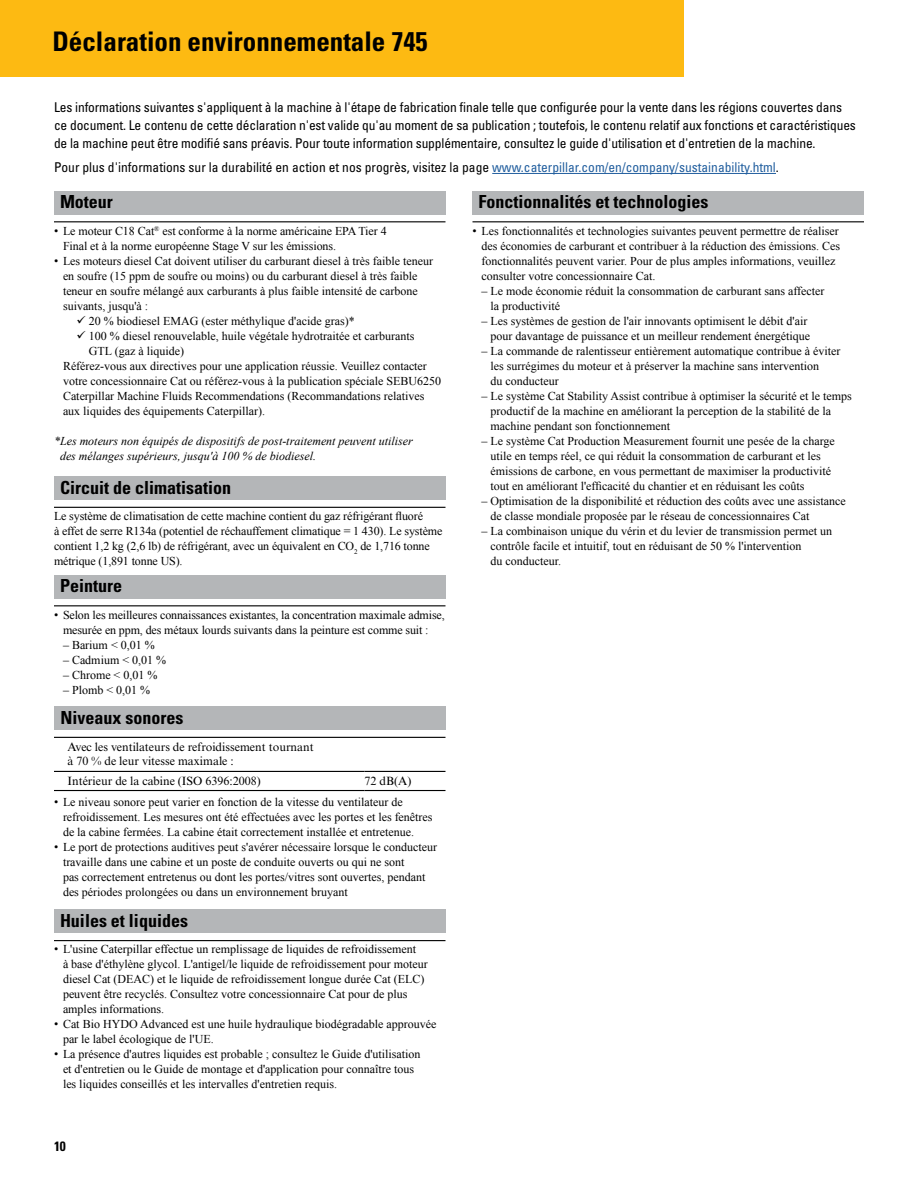
<style>
.page{position:relative;width:918px;height:1188px;background:#fff}
.page>*{position:absolute;margin:0;border:0;box-sizing:border-box;transform-origin:0 0}
.TechSpecrightPageHea{font:700 condensed 27px "Univers LT Std";color:#000}
.MH{font:700 condensed 18px "Univers LT Std";color:#000}
.TableTitle-indented{font:700 condensed 18px "Univers LT Std";color:#000}
.CC2{font:condensed 13.5px/18px "Univers LT Std";letter-spacing:-.01em;color:#000}
.t1{font:700 condensed 13.5px "Univers LT Std";color:#000}
.TechSpec-w_bullet{font:12px/15px "Times New Roman";color:#000}
.TechSpec{font:12px/15px "Times New Roman";color:#000}
.TechSpec-w_bullet-2{font:italic 12px/15px "Times New Roman";color:#000}
.TechSpec-2{font:12px/14.4px "Times New Roman MT Std";color:#000}
.s1{color:#215e9e}
.s2{font-family:"Times New Roman MT Std"}
</style>
<div class="page">
<div style="left:0;top:0;width:684px;height:76px;background:#fdba12"></div>
<div style="left:54px;top:191px;width:392px;height:23px;background:#b4b6b8"></div>
<hr style="left:54px;top:221px;width:392px;height:1px;background:#000">
<div style="left:54px;top:476px;width:392px;height:24px;background:#b4b6b8"></div>
<hr style="left:54px;top:507px;width:392px;height:1px;background:#000">
<div style="left:54px;top:575px;width:392px;height:23px;background:#b4b6b8"></div>
<hr style="left:54px;top:605px;width:392px;height:1px;background:#000">
<div style="left:54px;top:706px;width:392px;height:24px;background:#b4b6b8"></div>
<hr style="left:54px;top:737px;width:392px;height:1px;background:#000">
<hr style="left:54px;top:771px;width:310px;height:1px;background:#000">
<hr style="left:364px;top:771px;width:82px;height:1px;background:#000">
<hr style="left:54px;top:790px;width:310px;height:1px;background:#000">
<hr style="left:364px;top:790px;width:82px;height:1px;background:#000">
<div style="left:54px;top:910px;width:392px;height:23px;background:#b4b6b8"></div>
<hr style="left:54px;top:940px;width:392px;height:1px;background:#000">
<div style="left:472px;top:191px;width:392px;height:23px;background:#b4b6b8"></div>
<hr style="left:472px;top:221px;width:392px;height:1px;background:#000">
<hr style="left:492px;top:173px;width:284px;height:1px;background:#215e9e">
<p class="TechSpecrightPageHea" style="left:52px;top:25px;width:376px">Déclaration environnementale 745</p>
<p class="CC2" style="left:54px;top:98px;width:803px">Les informations suivantes s'appliquent à la machine à l'étape de fabrication finale telle que configurée pour la vente dans les régions couvertes dans ce document. Le contenu de cette déclaration n'est valide qu'au moment de sa publication ; toutefois, le contenu relatif aux fonctions et caractéristiques de la machine peut être modifié sans préavis. Pour toute information supplémentaire, consultez le guide d'utilisation et d'entretien de la machine.</p>
<p class="CC2" style="left:54px;top:158px;width:725px">Pour plus d'informations sur la durabilité en action et nos progrès, visitez la page <span class="s1">www.caterpillar.com/en/company/sustainability.html</span>.</p>
<p class="MH" style="left:60px;top:191px;width:54px">Moteur</p>
<p class="TechSpec-w_bullet" style="left:63px;top:223px;width:325px;text-indent:-9px"><span class="s2">•</span> Le moteur C18 Cat<sup>®</sup> est conforme à la norme américaine EPA Tier 4<br>Final et à la norme européenne Stage V sur les émissions.</p>
<p class="TechSpec-w_bullet" style="left:63px;top:253px;width:372px;text-indent:-9px"><span class="s2">•</span> Les moteurs diesel Cat doivent utiliser du carburant diesel à très faible teneur en soufre (15 ppm de soufre ou moins) ou du carburant diesel à très faible teneur en soufre mélangé aux carburants à plus faible intensité de carbone suivants, jusqu'à :</p>
<p class="TechSpec-w_bullet" style="left:76px;top:313px;width:280px">✓ 20 % biodiesel EMAG (ester méthylique d'acide gras)*</p>
<p class="TechSpec-w_bullet" style="left:89px;top:328px;width:327px;text-indent:-12px">✓ 100 % diesel renouvelable, huile végétale hydrotraitée et carburants<br>GTL (gaz à liquide)</p>
<p class="TechSpec-w_bullet" style="left:63px;top:358px;width:380px">Référez-vous aux directives pour une application réussie. Veuillez contacter votre concessionnaire Cat ou référez-vous à la publication spéciale SEBU6250<br>Caterpillar Machine Fluids Recommendations (Recommandations relatives aux liquides des équipements Caterpillar).</p>
<p class="TechSpec-w_bullet-2" style="left:60px;top:433px;width:354px;text-indent:-6px">*Les moteurs non équipés de dispositifs de post-traitement peuvent utiliser des mélanges supérieurs, jusqu'à 100 % de biodiesel.</p>
<p class="MH" style="left:60px;top:476px;width:173px">Circuit de climatisation</p>
<p class="TechSpec" style="left:54px;top:508px;width:390px">Le système de climatisation de cette machine contient du gaz réfrigérant fluoré<br>à effet de serre R134a (potentiel de réchauffement climatique = 1 430). Le système contient 1,2 kg (2,6 lb) de réfrigérant, avec un équivalent en CO<sub>2</sub> de 1,716 tonne métrique (1,891 tonne US).</p>
<p class="MH" style="left:60px;top:575px;width:64px">Peinture</p>
<p class="TechSpec-w_bullet" style="left:54px;top:607px;width:392px;text-align:center"><span class="s2">•</span> Selon les meilleures connaissances existantes, la concentration maximale admise, mesurée en ppm, des métaux lourds suivants dans la peinture est comme suit :</p>
<p class="TechSpec" style="left:63px;top:637px;width:93px">– Barium &lt; 0,01 %</p>
<p class="TechSpec" style="left:63px;top:652px;width:105px">– Cadmium &lt; 0,01 %</p>
<p class="TechSpec" style="left:63px;top:667px;width:96px">– Chrome &lt; 0,01 %</p>
<p class="TechSpec" style="left:63px;top:682px;width:89px">– Plomb &lt; 0,01 %</p>
<p class="TableTitle-indented" style="left:60px;top:706px;width:124px">Niveaux sonores</p>
<p class="TechSpec-2" style="left:68px;top:740px;width:248px">Avec les ventilateurs de refroidissement tournant à 70 % de leur vitesse maximale :</p>
<p class="TechSpec-2" style="left:68px;top:773px;width:195px">Intérieur de la cabine (ISO 6396:2008)</p>
<p class="TechSpec-2" style="left:364px;top:773px;width:48px">72 dB(A)</p>
<p class="TechSpec-w_bullet" style="left:63px;top:794px;width:371px;text-indent:-9px"><span class="s2">•</span> Le niveau sonore peut varier en fonction de la vitesse du ventilateur de refroidissement. Les mesures ont été effectuées avec les portes et les fenêtres de la cabine fermées. La cabine était correctement installée et entretenue.</p>
<p class="TechSpec-w_bullet" style="left:63px;top:839px;width:376px;text-indent:-9px"><span class="s2">•</span> Le port de protections auditives peut s'avérer nécessaire lorsque le conducteur travaille dans une cabine et un poste de conduite ouverts ou qui ne sont<br>pas correctement entretenus ou dont les portes/vitres sont ouvertes, pendant des périodes prolongées ou dans un environnement bruyant</p>
<p class="MH" style="left:60px;top:910px;width:129px">Huiles et liquides</p>
<p class="TechSpec-w_bullet" style="left:63px;top:942px;width:366px;text-indent:-9px"><span class="s2">•</span> L'usine Caterpillar effectue un remplissage de liquides de refroidissement<br>à base d'éthylène glycol. L'antigel/le liquide de refroidissement pour moteur diesel Cat (DEAC) et le liquide de refroidissement longue durée Cat (ELC) peuvent être recyclés. Consultez votre concessionnaire Cat pour de plus amples informations.</p>
<p class="TechSpec-w_bullet" style="left:63px;top:1017px;width:375px;text-indent:-9px"><span class="s2">•</span> Cat Bio HYDO Advanced est une huile hydraulique biodégradable approuvée par le label écologique de l'UE.</p>
<p class="TechSpec-w_bullet" style="left:63px;top:1047px;width:359px;text-indent:-9px"><span class="s2">•</span> La présence d'autres liquides est probable ; consultez le Guide d'utilisation et d'entretien ou le Guide de montage et d'application pour connaître tous les liquides conseillés et les intervalles d'entretien requis.</p>
<p class="t1" style="left:54px;top:1138px;width:13px">10</p>
<p class="MH" style="left:478px;top:191px;width:232px">Fonctionnalités et technologies</p>
<p class="TechSpec-w_bullet" style="left:482px;top:223px;width:360px;text-indent:-9px"><span class="s2">•</span> Les fonctionnalités et technologies suivantes peuvent permettre de réaliser des économies de carburant et contribuer à la réduction des émissions. Ces fonctionnalités peuvent varier. Pour de plus amples informations, veuillez consulter votre concessionnaire Cat.</p>
<p class="TechSpec" style="left:490px;top:283px;width:335px;text-indent:-9px">– Le mode économie réduit la consommation de carburant sans affecter la productivité</p>
<p class="TechSpec" style="left:482px;top:313px;width:330px;text-align:right">– Les systèmes de gestion de l'air innovants optimisent le débit d'air pour davantage de puissance et un meilleur rendement énergétique</p>
<p class="TechSpec" style="left:490px;top:343px;width:351px;text-indent:-9px">– La commande de ralentisseur entièrement automatique contribue à éviter les surrégimes du moteur et à préserver la machine sans intervention<br>du conducteur</p>
<p class="TechSpec" style="left:490px;top:388px;width:363px;text-indent:-9px">– Le système Cat Stability Assist contribue à optimiser la sécurité et le temps productif de la machine en améliorant la perception de la stabilité de la machine pendant son fonctionnement</p>
<p class="TechSpec" style="left:490px;top:433px;width:346px;text-indent:-9px">– Le système Cat Production Measurement fournit une pesée de la charge utile en temps réel, ce qui réduit la consommation de carburant et les émissions de carbone, en vous permettant de maximiser la productivité tout en améliorant l'efficacité du chantier et en réduisant les coûts</p>
<p class="TechSpec" style="left:490px;top:493px;width:357px;text-indent:-9px">– Optimisation de la disponibilité et réduction des coûts avec une assistance de classe mondiale proposée par le réseau de concessionnaires Cat</p>
<p class="TechSpec" style="left:490px;top:523px;width:343px;text-indent:-9px">– La combinaison unique du vérin et du levier de transmission permet un contrôle facile et intuitif, tout en réduisant de 50 % l'intervention<br>du conducteur.</p>
</div>
